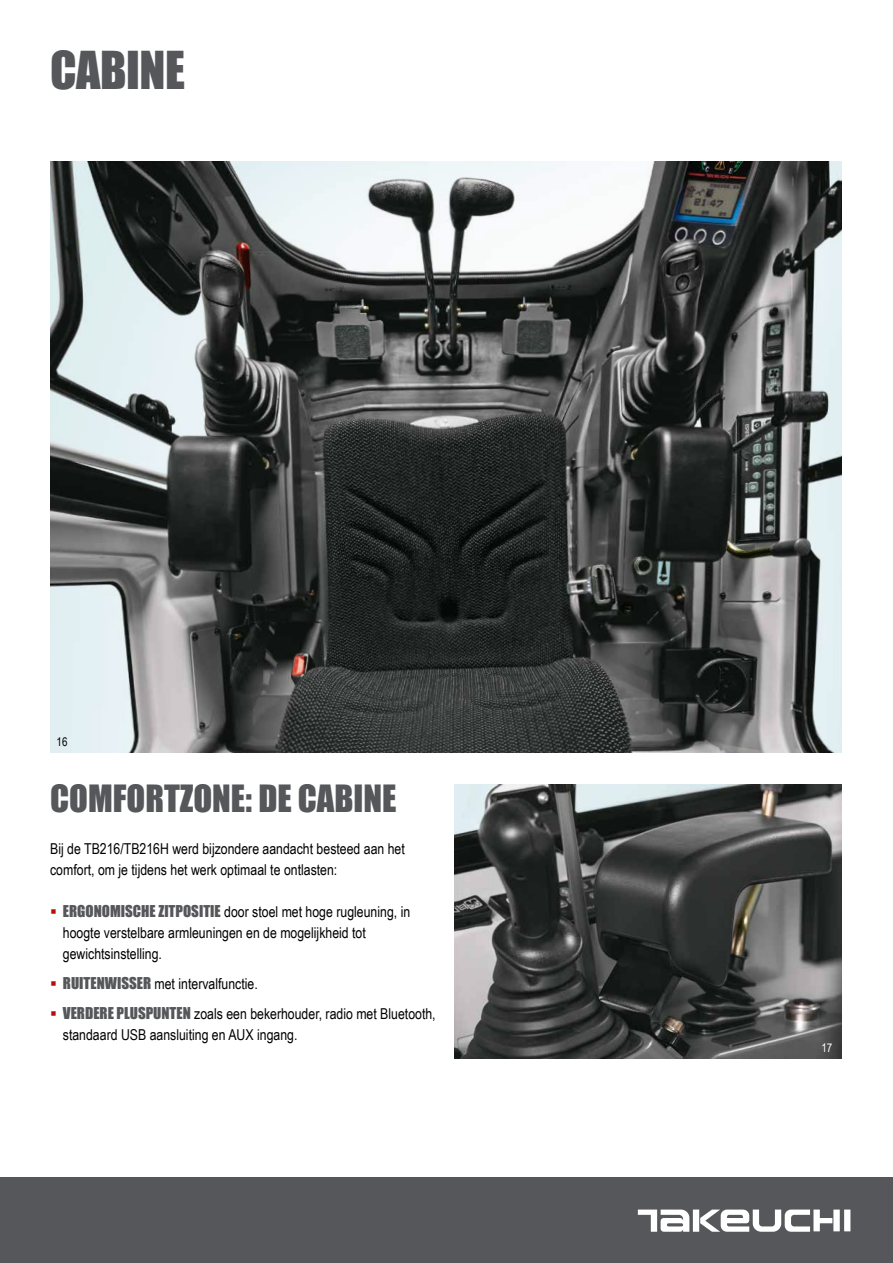
<style>
.page{position:relative;width:893px;height:1263px;background:#fff}
.page>*{position:absolute;margin:0;border:0;box-sizing:border-box;transform-origin:0 0}
.t1{font:48px "Impact";letter-spacing:-.01em;color:#56575a}
.t2{font:34.5px "Impact";color:#56575a}
.t3{font:15px/21px "Arial Narrow";color:#000}
.t4{font:12px "Arial Narrow";color:#000}
.t5{font:12px "Arial Narrow";color:#fff}
.s1{font-family:"Impact";color:#56575a}
</style>
<div class="page">
<div style="left:0;top:1178px;width:893px;height:85px;background:#56575a"></div>
<img style="left:50px;top:162px;width:791px;height:590px">
<img style="left:455px;top:784px;width:386px;height:275px">
<div style="left:844px;top:1209px;width:6px;height:22px;background:#fff"></div>
<div style="left:833px;top:1209px;width:7px;height:22px;background:#fff"></div>
<div style="left:693px;top:1209px;width:6px;height:22px;background:#fff"></div>
<svg style="left:700px;top:1209px;width:132px;height:22px"></svg>
<svg style="left:638px;top:1209px;width:51px;height:22px"></svg>
<h1 class="t1" style="left:50px;top:33px;width:136px">CABINE</h1>
<p class="t4" style="left:57px;top:733px;width:12px">16</p>
<h2 class="t2" style="left:50px;top:771px;width:348px">COMFORTZONE: DE CABINE</h2>
<p class="t3" style="left:50px;top:837px;width:356px">Bij de TB216/TB216H werd bijzondere aandacht besteed aan het comfort, om je tijdens het werk optimaal te ontlasten:</p>
<p class="t3" style="left:63px;top:900px;width:349px"><span class="s1">ERGONOMISCHE ZITPOSITIE</span> door stoel met hoge rugleuning, in hoogte verstelbare armleuningen en de mogelijkheid tot gewichtsinstelling.</p>
<p class="t3" style="left:63px;top:968px;width:374px;line-height:30px"><span class="s1">RUITENWISSER</span> met intervalfunctie.<br><span class="s1">VERDERE PLUSPUNTEN</span> zoals een bekerhouder, radio met Bluetooth,</p>
<p class="t3" style="left:63px;top:1023px;width:236px">standaard USB aansluiting en AUX ingang.</p>
<p class="t5" style="left:821px;top:1039px;width:12px">17</p>
</div>
